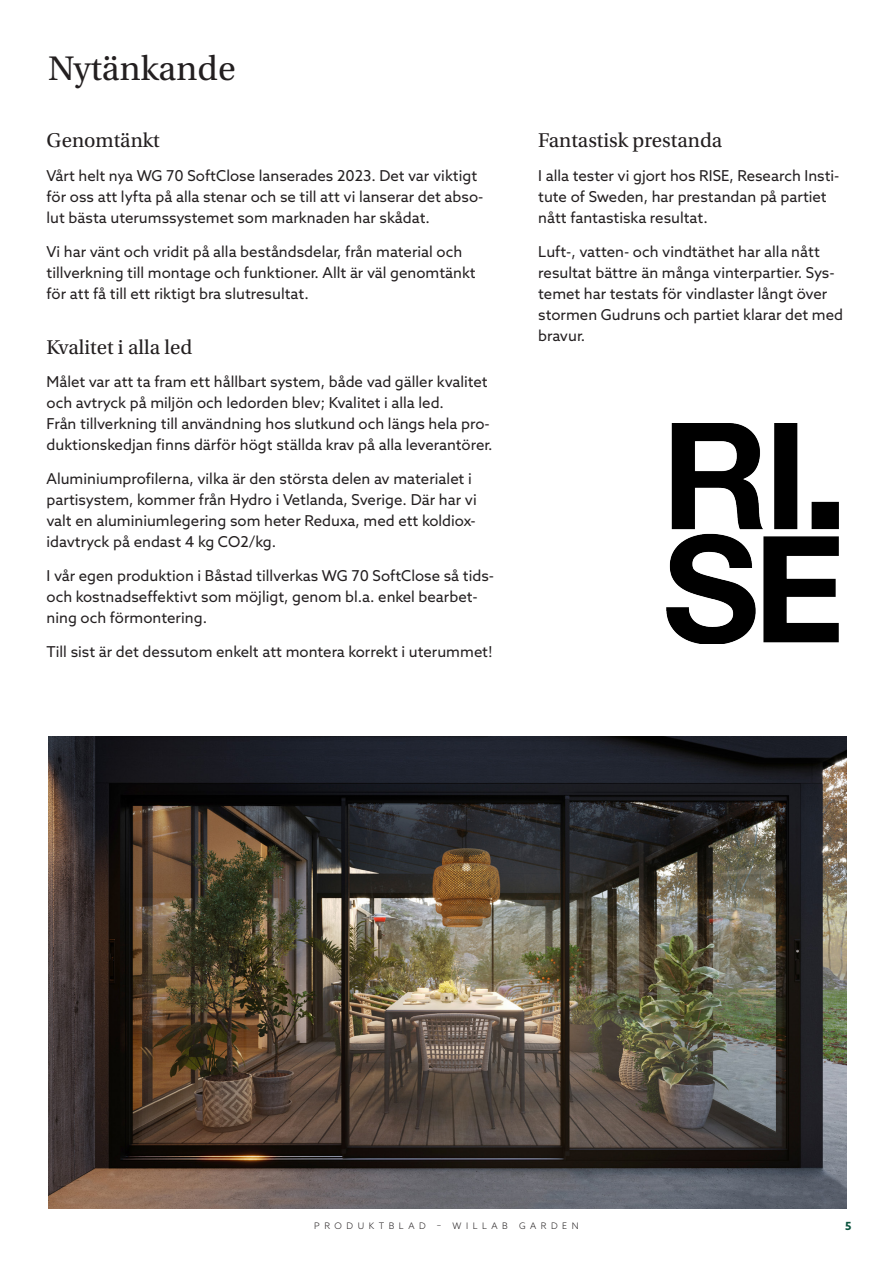
<style>
.page{position:relative;width:893px;height:1263px;background:#fff}
.page>*{position:absolute;margin:0;border:0;box-sizing:border-box;transform-origin:0 0}
.t1{font:36px "Utopia Std";color:#231f20}
.t2{font:21px "Utopia Std";color:#231f20}
.t3{font:15px/21px "Azo Sans";color:#231f20}
.t4{font:700 11.25px "Azo Sans";color:#0d5540}
.t5{font:300 9px "Azo Sans";letter-spacing:.5em;color:#231f20}
</style>
<div class="page">
<img style="left:666px;top:423px;width:173px;height:220px">
<img style="left:48px;top:737px;width:798px;height:472px">
<p class="t1" style="left:48px;top:49px;width:189px">Nytänkande</p>
<p class="t2" style="left:47px;top:129px;width:115px">Genomtänkt</p>
<p class="t3" style="left:47px;top:165px;width:438px">Vårt helt nya WG 70 SoftClose lanserades 2023. Det var viktigt för oss att lyfta på alla stenar och se till att vi lanserar det abso&shy;lut bästa uterumssystemet som marknaden har skådat.</p>
<p class="t3" style="left:47px;top:241px;width:431px">Vi har vänt och vridit på alla beståndsdelar, från material och tillverkning till montage och funktioner. Allt är väl genomtänkt för att få till ett riktigt bra slutresultat.</p>
<p class="t2" style="left:47px;top:335px;width:147px">Kvalitet i alla led</p>
<p class="t3" style="left:47px;top:371px;width:448px">Målet var att ta fram ett hållbart system, både vad gäller kvalitet och avtryck på miljön och ledorden blev; Kvalitet i alla led.<br>Från tillverkning till användning hos slutkund och längs hela pro&shy;duktionskedjan finns därför högt ställda krav på alla leverantörer.</p>
<p class="t3" style="left:47px;top:468px;width:432px">Aluminiumprofilerna, vilka är den största delen av materialet i partisystem, kommer från Hydro i Vetlanda, Sverige. Där har vi valt en aluminiumlegering som heter Reduxa, med ett koldiox&shy;idavtryck på endast 4 kg CO2/kg.</p>
<p class="t3" style="left:47px;top:565px;width:449px">I vår egen produktion i Båstad tillverkas WG 70 SoftClose så tids&shy;och kostnadseffektivt som möjligt, genom bl.a. enkel bearbet&shy;ning och förmontering.</p>
<p class="t3" style="left:47px;top:641px;width:448px">Till sist är det dessutom enkelt att montera korrekt i uterummet!</p>
<p class="t2" style="left:538px;top:129px;width:186px">Fantastisk prestanda</p>
<p class="t3" style="left:538px;top:165px;width:303px">I alla tester vi gjort hos RISE, Research Insti&shy;tute of Sweden, har prestandan på partiet nått fantastiska resultat.</p>
<p class="t3" style="left:538px;top:241px;width:306px">Luft-, vatten- och vindtäthet har alla nått resultat bättre än många vinterpartier. Sys&shy;temet har testats för vindlaster långt över stormen Gudruns och partiet klarar det med bravur.</p>
<p class="t5" style="left:314px;top:1219px;width:266px">PRODUKTBLAD – WILLAB GARDEN</p>
<p class="t4" style="left:845px;top:1219px;width:8px">5</p>
</div>
